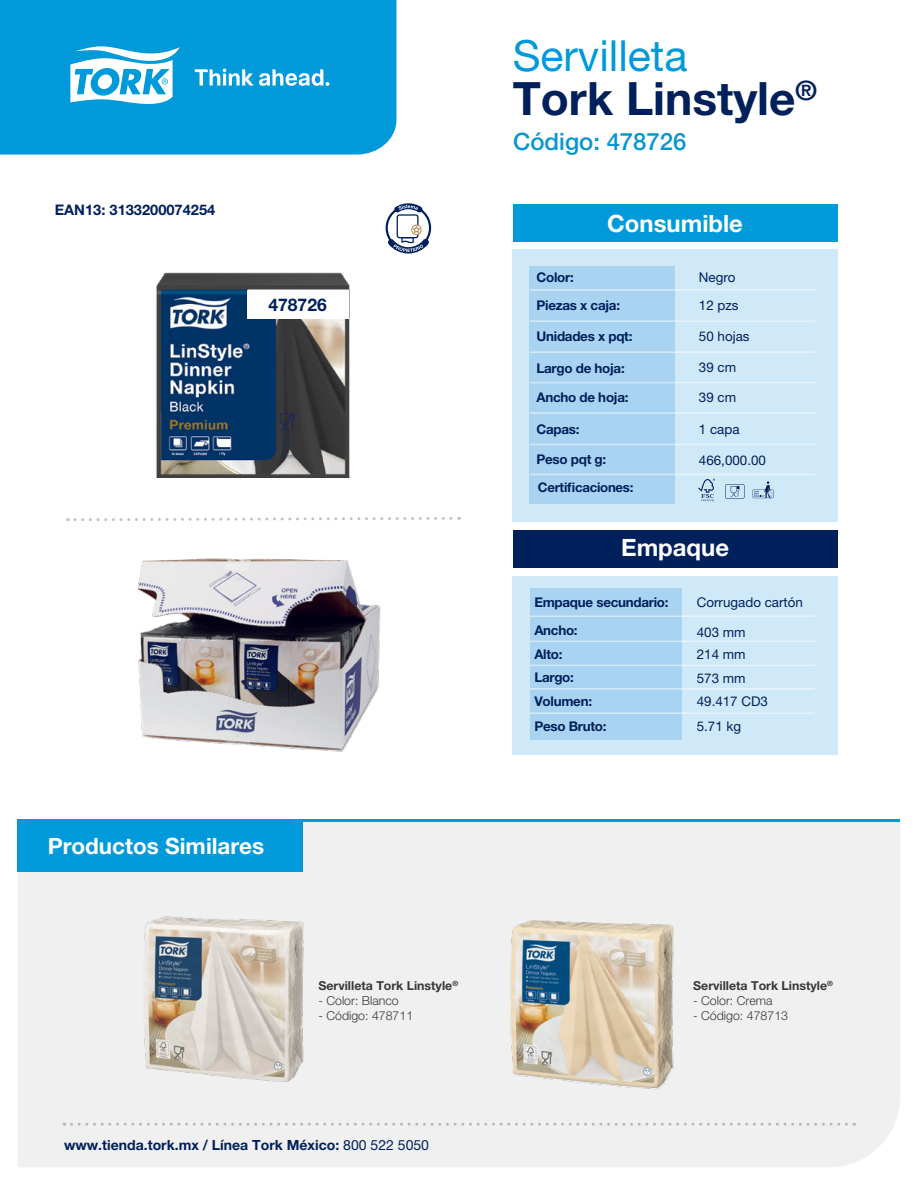
<style>
.page{position:relative;width:918px;height:1188px;background:#fff}
.page>*{position:absolute;margin:0;border:0;box-sizing:border-box;transform-origin:0 0}
.t1{font:700 46.05px "Helvetica Neue LT Std";color:#00205b}
.t2{font:42.9px "Helvetica Neue LT Std";color:#0099d9}
.t3{font:700 23.85px "Helvetica Neue LT Std";color:#fff}
.t4{font:500 23.85px "Helvetica Neue LT Std";color:#0896d3}
.t5{font:700 22.5px "Helvetica Neue LT Std";color:#fff}
.t6{font:700 17.4px "Helvetica Neue LT Std";color:#00205b}
.t7{font:700 14.7px "Helvetica Neue LT Std";color:#00205c}
.t8{font:700 14.1px "Helvetica Neue LT Std";color:#00205c}
.t9{font:700 13.35px/24px "Helvetica Neue LT Std";letter-spacing:-.02em;color:#00205c}
.t10{font:13.35px/27.9px "Helvetica Neue LT Std";color:#00205c}
.t11{font:700 13.2px "Helvetica Neue LT Std";letter-spacing:-.02em;color:#00205c}
.t12{font:300 12.3px "Helvetica Neue LT Std";color:#383838}
.t13{font:700 12.3px "Helvetica Neue LT Std";color:#383838}
.s1{font-weight:400}
</style>
<div class="page">
<div style="left:0;top:0;width:396px;height:155px;background:#009ada"></div>
<svg style="left:195px;top:69px;width:134px;height:17px"></svg>
<svg style="left:70px;top:46px;width:110px;height:58px"></svg>
<svg style="left:67px;top:517px;width:393px;height:4px"></svg>
<svg style="left:386px;top:205px;width:45px;height:46px"></svg>
<svg style="left:388px;top:203px;width:41px;height:50px"></svg>
<div style="left:18px;top:821px;width:882px;height:346px;background:#f0f0f0"></div>
<div style="left:17px;top:819px;width:286px;height:53px;background:#009ada"></div>
<svg style="left:71px;top:1123px;width:784px;height:3px"></svg>
<div style="left:513px;top:204px;width:325px;height:37px;background:#009ada"></div>
<div style="left:513px;top:530px;width:325px;height:38px;background:#00205c"></div>
<div style="left:512px;top:576px;width:326px;height:179px;background:#d0e9f8"></div>
<div style="left:530px;top:588px;width:152px;height:151px;background:#a9d4f1"></div>
<hr style="left:530px;top:616px;width:285px;height:1px;background:#fff">
<hr style="left:530px;top:641px;width:285px;height:1px;background:#fff">
<hr style="left:530px;top:665px;width:285px;height:1px;background:#fff">
<hr style="left:530px;top:688px;width:285px;height:1px;background:#fff">
<hr style="left:530px;top:713px;width:285px;height:1px;background:#fff">
<div style="left:512px;top:249px;width:326px;height:273px;background:#d0e9f8"></div>
<div style="left:530px;top:266px;width:145px;height:238px;background:#a9d4f1"></div>
<hr style="left:530px;top:289px;width:285px;height:2px;background:#fff">
<hr style="left:530px;top:321px;width:285px;height:1px;background:#fff">
<hr style="left:530px;top:352px;width:285px;height:1px;background:#fff">
<hr style="left:530px;top:382px;width:285px;height:1px;background:#fff">
<hr style="left:530px;top:412px;width:285px;height:2px;background:#fff">
<hr style="left:530px;top:444px;width:285px;height:1px;background:#fff">
<hr style="left:530px;top:474px;width:285px;height:1px;background:#fff">
<svg style="left:698px;top:479px;width:17px;height:22px"></svg>
<svg style="left:752px;top:481px;width:22px;height:17px"></svg>
<svg style="left:725px;top:484px;width:19px;height:15px"></svg>
<hr style="left:299px;top:819px;width:601px;height:2px;background:#009ada">
<img style="left:136px;top:912px;width:175px;height:175px">
<img style="left:137px;top:558px;width:244px;height:193px">
<img style="left:500px;top:910px;width:178px;height:182px">
<img style="left:156px;top:272px;width:194px;height:205px">
<div style="left:248px;top:290px;width:101px;height:28px;background:#fff"></div>
<p class="t7" style="left:55px;top:201px;width:162px">EAN13: 3133200074254</p>
<h3 class="t6" style="left:268px;top:294px;width:60px">478726</h3>
<h3 class="t5" style="left:48px;top:832px;width:218px">Productos Similares</h3>
<p class="t13" style="left:318px;top:978px;width:141px">Servilleta Tork Linstyle<sup>®</sup></p>
<p class="t12" style="left:318px;top:993px;width:82px">- Color: Blanco</p>
<p class="t12" style="left:318px;top:1008px;width:96px">- Código: 478711</p>
<p class="t8" style="left:64px;top:1136px;width:367px">www.tienda.tork.mx / Línea Tork México: <span class="s1">800 522 5050</span></p>
<h2 class="t2" style="left:513px;top:30px;width:176px">Servilleta</h2>
<h1 class="t1" style="left:513px;top:71px;width:306px">Tork Linstyle<sup>®</sup></h1>
<h3 class="t4" style="left:513px;top:127px;width:175px">Código: 478726</h3>
<h3 class="t3" style="left:607px;top:209px;width:137px">Consumible</h3>
<p class="t9" style="left:537px;top:263px;width:85px;line-height:27.9px">Color:<br>Piezas x caja:</p>
<p class="t9" style="left:537px;top:323px;width:97px">Unidades x pqt:</p>
<p class="t10" style="left:699px;top:263px;width:41px">Negro<br>12 pzs</p>
<p class="t10" style="left:699px;top:322px;width:52px">50 hojas</p>
<p class="t9" style="left:537px;top:356px;width:90px">Largo de hoja:</p>
<p class="t10" style="left:699px;top:353px;width:39px">39 cm</p>
<p class="t9" style="left:537px;top:385px;width:94px">Ancho de hoja:</p>
<p class="t10" style="left:699px;top:383px;width:39px">39 cm</p>
<p class="t9" style="left:537px;top:417px;width:45px">Capas:</p>
<p class="t9" style="left:537px;top:447px;width:71px">Peso pqt g:</p>
<p class="t10" style="left:699px;top:415px;width:42px">1 capa</p>
<p class="t10" style="left:699px;top:446px;width:69px">466,000.00</p>
<p class="t11" style="left:538px;top:479px;width:97px">Certificaciones:</p>
<h3 class="t3" style="left:621px;top:533px;width:109px">Empaque</h3>
<p class="t9" style="left:534px;top:590px;width:136px">Empaque secundario:</p>
<p class="t9" style="left:534px;top:642px;width:30px">Alto:</p>
<p class="t10" style="left:697px;top:588px;width:108px">Corrugado cartón</p>
<p class="t9" style="left:534px;top:618px;width:45px">Ancho:</p>
<p class="t9" style="left:534px;top:665px;width:59px">Largo:<br>Volumen:</p>
<p class="t9" style="left:534px;top:714px;width:74px">Peso Bruto:</p>
<p class="t10" style="left:697px;top:621px;width:50px;line-height:22.2px">403 mm<br>214 mm</p>
<p class="t10" style="left:697px;top:666px;width:73px;line-height:23.4px">573 mm<br>49.417 CD3</p>
<p class="t10" style="left:697px;top:713px;width:46px">5.71 kg</p>
<p class="t13" style="left:693px;top:978px;width:141px">Servilleta Tork Linstyle<sup>®</sup></p>
<p class="t12" style="left:693px;top:993px;width:81px">- Color: Crema</p>
<p class="t12" style="left:693px;top:1008px;width:96px">- Código: 478713</p>
</div>
